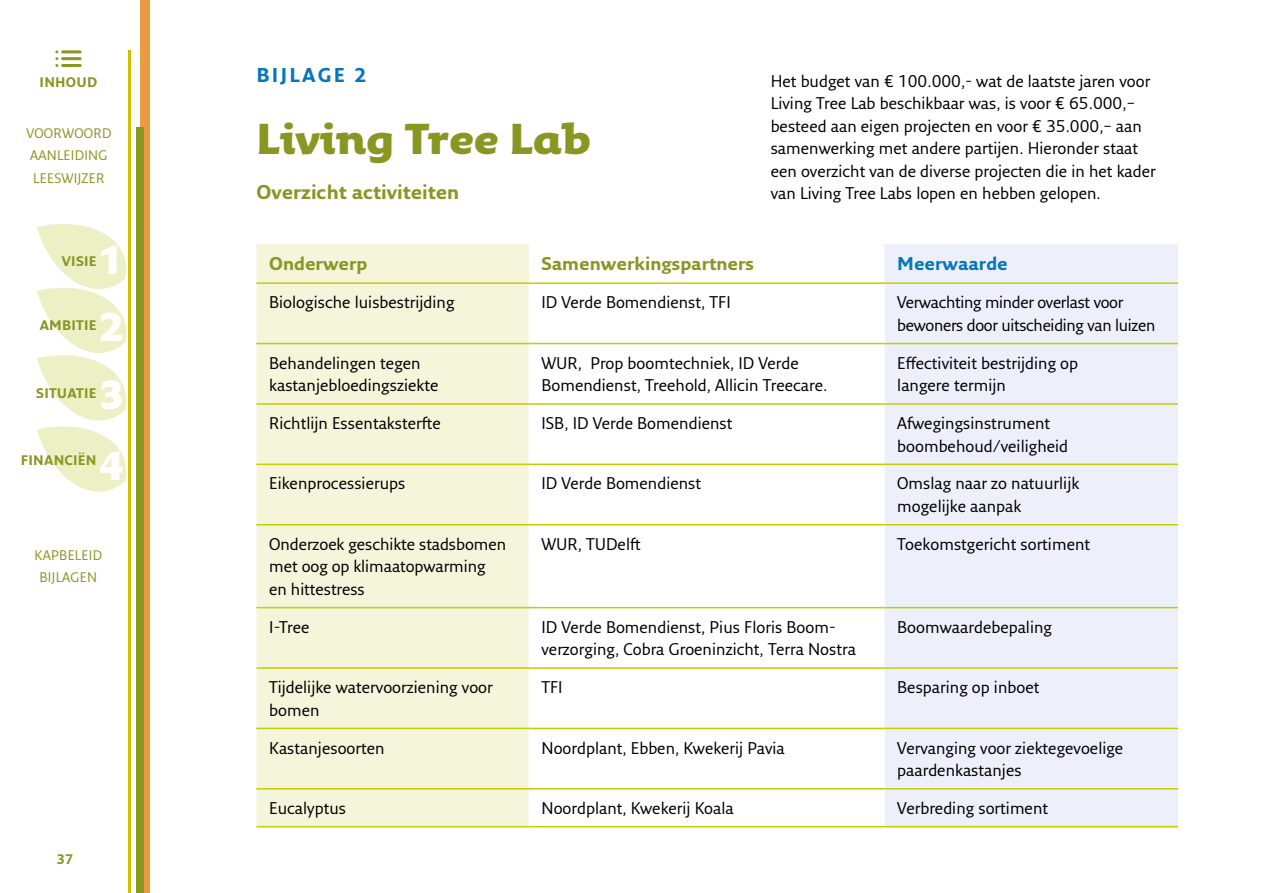
<style>
.page{position:relative;width:1263px;height:893px;background:#fff}
.page>*{position:absolute;margin:0;border:0;box-sizing:border-box;transform-origin:0 0}
._04_H_KOP{font:900 42px "Fresco Inf Sans";color:#899622}
.t1{font:900 39.3px/70.9px "Fresco Inf Sans";color:#fff}
._03_TK{font:700 19.5px "Fresco Sans Pro";color:#899622}
._04a_CHAPEAU{font:700 19.5px "Fresco Sans Pro";letter-spacing:.12em;color:#0578bd}
.TABEL_kop{font:700 18px "Fresco Sans Pro";color:#899622}
.TABEL_kop-2{font:700 18px "Fresco Sans Pro";color:#0578bd}
.TABEL_plat{font:16.5px/22.5px "Fresco Sans Pro";color:#000}
._03_TK-2{font:16.5px/22.5px "Fresco Sans Pro";color:#000}
.TABEL_plat-2{font:16.5px/22.5px "Fresco Sans Pro";letter-spacing:-.02em;color:#000}
.t2{font:13.5px/22.5px "Fresco Sans Pro";letter-spacing:.02em;color:#899622}
.t3{font:700 13.5px "Fresco Sans Pro";letter-spacing:.02em;color:#899622}
</style>
<div class="page">
<div style="left:140px;top:0;width:9px;height:893px;background:#e99d42"></div>
<div style="left:136px;top:127px;width:8px;height:766px;background:#899622"></div>
<hr style="left:128px;top:50px;width:3px;height:843px;background:#d0bf00">
<div style="left:256px;top:244px;width:273px;height:582px;background:#f4f5da"></div>
<div style="left:884px;top:244px;width:294px;height:582px;background:#edf0fa"></div>
<svg style="left:529px;top:342px;width:355px;height:484px"></svg>
<hr style="left:256px;top:282px;width:273px;height:2px;background:#c1ce00">
<hr style="left:529px;top:282px;width:355px;height:2px;background:#c1ce00">
<hr style="left:884px;top:282px;width:294px;height:2px;background:#c1ce00">
<hr style="left:256px;top:343px;width:273px;height:1px;background:#c1ce00">
<hr style="left:529px;top:343px;width:355px;height:1px;background:#c1ce00">
<hr style="left:884px;top:343px;width:294px;height:1px;background:#c1ce00">
<hr style="left:256px;top:403px;width:273px;height:2px;background:#c1ce00">
<hr style="left:529px;top:403px;width:355px;height:2px;background:#c1ce00">
<hr style="left:884px;top:403px;width:294px;height:2px;background:#c1ce00">
<hr style="left:256px;top:464px;width:273px;height:1px;background:#c1ce00">
<hr style="left:529px;top:464px;width:355px;height:1px;background:#c1ce00">
<hr style="left:884px;top:464px;width:294px;height:1px;background:#c1ce00">
<hr style="left:256px;top:524px;width:273px;height:1px;background:#c1ce00">
<hr style="left:529px;top:524px;width:355px;height:1px;background:#c1ce00">
<hr style="left:884px;top:524px;width:294px;height:1px;background:#c1ce00">
<hr style="left:256px;top:607px;width:273px;height:1px;background:#c1ce00">
<hr style="left:529px;top:607px;width:355px;height:1px;background:#c1ce00">
<hr style="left:884px;top:607px;width:294px;height:1px;background:#c1ce00">
<hr style="left:256px;top:667px;width:273px;height:2px;background:#c1ce00">
<hr style="left:529px;top:667px;width:355px;height:2px;background:#c1ce00">
<hr style="left:884px;top:667px;width:294px;height:2px;background:#c1ce00">
<hr style="left:256px;top:728px;width:273px;height:1px;background:#c1ce00">
<hr style="left:529px;top:728px;width:355px;height:1px;background:#c1ce00">
<hr style="left:884px;top:728px;width:294px;height:1px;background:#c1ce00">
<hr style="left:256px;top:788px;width:273px;height:1px;background:#c1ce00">
<hr style="left:529px;top:788px;width:355px;height:1px;background:#c1ce00">
<hr style="left:884px;top:788px;width:294px;height:1px;background:#c1ce00">
<hr style="left:256px;top:826px;width:273px;height:1px;background:#c1ce00">
<hr style="left:529px;top:826px;width:355px;height:1px;background:#c1ce00">
<hr style="left:884px;top:826px;width:294px;height:1px;background:#c1ce00">
<hr style="left:63px;top:50px;width:17px;height:3px;background:#899622">
<hr style="left:63px;top:57px;width:17px;height:3px;background:#899622">
<hr style="left:63px;top:64px;width:17px;height:3px;background:#899622">
<svg style="left:37px;top:224px;width:90px;height:268px"></svg>
<p class="t3" style="left:40px;top:74px;width:59px">INHOUD</p>
<p class="t2" style="left:26px;top:121px;width:87px">VOORWOORD<br>AANLEIDING<br>LEESWIJZER</p>
<p class="t3" style="left:62px;top:253px;width:36px">VISIE</p>
<h2 class="t1" style="left:100px;top:223px;width:25px">1</h2>
<p class="t3" style="left:40px;top:317px;width:58px">AMBITIE</p>
<h2 class="t1" style="left:100px;top:290px;width:25px">2</h2>
<p class="t3" style="left:36px;top:385px;width:62px">SITUATIE</p>
<h2 class="t1" style="left:100px;top:358px;width:25px">3<br>4</h2>
<p class="t3" style="left:21px;top:452px;width:77px">FINANCIËN</p>
<p class="t2" style="left:34px;top:543px;width:69px;text-align:center">KAPBELEID<br>BIJLAGEN</p>
<p class="t3" style="left:57px;top:851px;width:18px">37</p>
<p class="_04a_CHAPEAU" style="left:256px;top:63px;width:111px">BIJLAGE 2</p>
<p class="_04_H_KOP" style="left:256px;top:112px;width:336px">Living Tree Lab</p>
<p class="_03_TK" style="left:256px;top:180px;width:204px">Overzicht activiteiten</p>
<p class="_03_TK-2" style="left:771px;top:69px;width:387px">Het budget van € 100.000,- wat de laatste jaren voor Living Tree Lab beschikbaar was, is voor € 65.000,– besteed aan eigen projecten en voor € 35.000,– aan samenwerking met andere partijen. Hieronder staat een overzicht van de diverse projecten die in het kader van Living Tree Labs lopen en hebben gelopen.</p>
<p class="TABEL_kop" style="left:269px;top:253px;width:100px">Onderwerp</p>
<p class="TABEL_kop" style="left:541px;top:253px;width:214px">Samenwerkingspartners</p>
<p class="TABEL_kop-2" style="left:897px;top:253px;width:112px">Meerwaarde</p>
<p class="TABEL_plat" style="left:269px;top:291px;width:187px">Biologische luisbestrijding</p>
<p class="TABEL_plat" style="left:541px;top:291px;width:191px">ID Verde Bomendienst, TFI</p>
<p class="TABEL_plat-2" style="left:897px;top:291px;width:260px">Verwachting minder overlast voor bewoners door uitscheiding van luizen</p>
<p class="TABEL_plat" style="left:269px;top:351px;width:171px">Behandelingen tegen kastanjebloedingsziekte</p>
<p class="TABEL_plat" style="left:541px;top:351px;width:287px">WUR, Prop boomtechniek, ID Verde<br>Bomendienst, Treehold, Allicin Treecare.</p>
<p class="TABEL_plat" style="left:897px;top:351px;width:182px">Effectiviteit bestrijding op langere termijn</p>
<p class="TABEL_plat" style="left:269px;top:412px;width:173px">Richtlijn Essentaksterfte</p>
<p class="TABEL_plat" style="left:541px;top:412px;width:193px">ISB, ID Verde Bomendienst</p>
<p class="TABEL_plat" style="left:897px;top:412px;width:172px">Afwegingsinstrument boombehoud/veiligheid</p>
<p class="TABEL_plat" style="left:269px;top:472px;width:138px">Eikenprocessierups</p>
<p class="TABEL_plat" style="left:541px;top:472px;width:161px">ID Verde Bomendienst</p>
<p class="TABEL_plat" style="left:897px;top:472px;width:183px">Omslag naar zo natuurlijk mogelijke aanpak</p>
<p class="TABEL_plat" style="left:269px;top:532px;width:238px">Onderzoek geschikte stadsbomen met oog op klimaatopwarming en hittestress</p>
<p class="TABEL_plat" style="left:541px;top:532px;width:101px">WUR, TUDelft</p>
<p class="TABEL_plat" style="left:897px;top:532px;width:194px">Toekomstgericht sortiment</p>
<p class="TABEL_plat" style="left:269px;top:615px;width:42px">I-Tree</p>
<p class="TABEL_plat" style="left:541px;top:615px;width:316px">ID Verde Bomendienst, Pius Floris Boom&shy;verzorging, Cobra Groeninzicht, Terra Nostra</p>
<p class="TABEL_plat" style="left:897px;top:615px;width:156px">Boomwaardebepaling</p>
<p class="TABEL_plat" style="left:269px;top:676px;width:225px">Tijdelijke watervoorziening voor bomen</p>
<p class="TABEL_plat" style="left:541px;top:676px;width:23px">TFI</p>
<p class="TABEL_plat" style="left:897px;top:676px;width:144px">Besparing op inboet</p>
<p class="TABEL_plat" style="left:269px;top:736px;width:117px">Kastanjesoorten</p>
<p class="TABEL_plat" style="left:541px;top:736px;width:245px">Noordplant, Ebben, Kwekerij Pavia</p>
<p class="TABEL_plat" style="left:897px;top:736px;width:228px">Vervanging voor ziektegevoelige paardenkastanjes</p>
<p class="TABEL_plat" style="left:269px;top:796px;width:78px">Eucalyptus</p>
<p class="TABEL_plat" style="left:541px;top:796px;width:194px">Noordplant, Kwekerij Koala</p>
<p class="TABEL_plat" style="left:897px;top:796px;width:152px">Verbreding sortiment</p>
</div>
